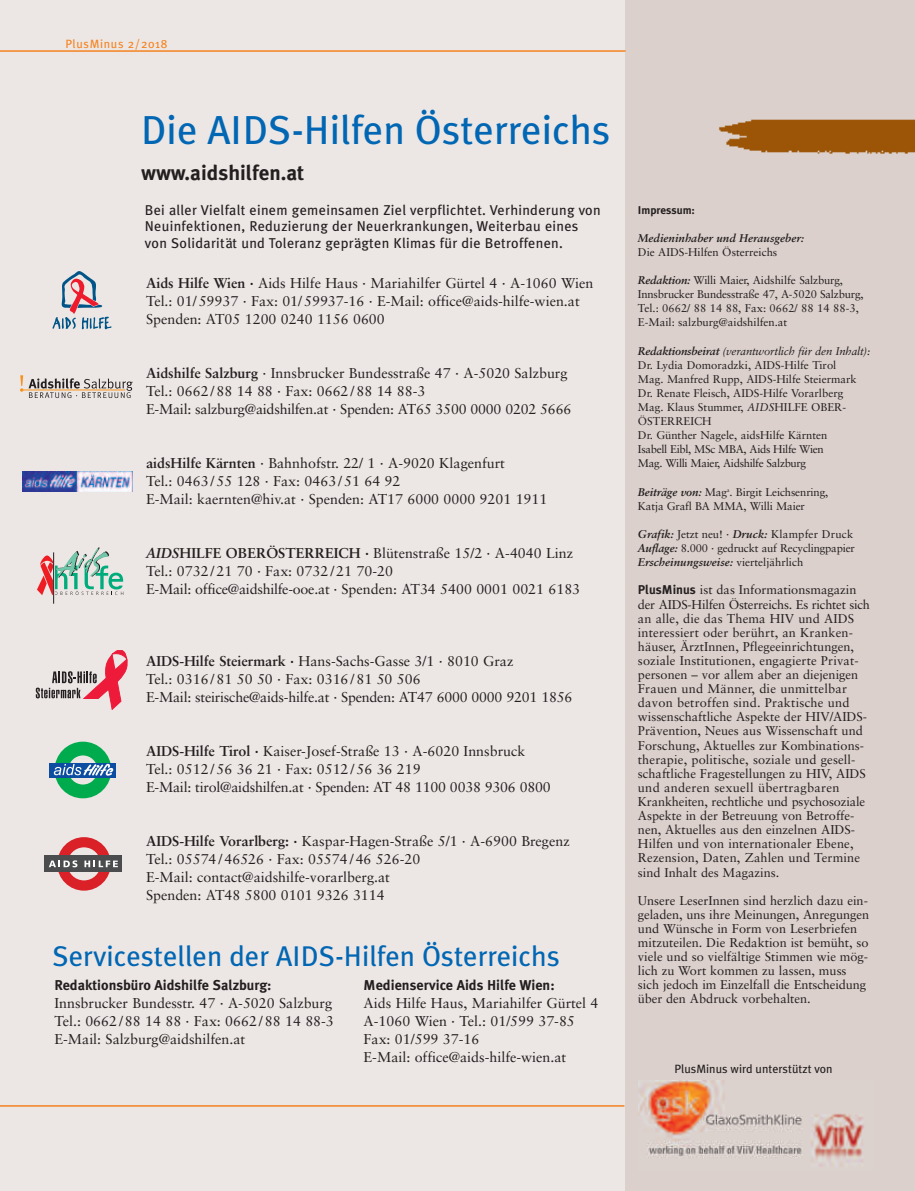
<style>
.page{position:relative;width:915px;height:1191px;background:#fff}
.page>*{position:absolute;margin:0;border:0;box-sizing:border-box;transform-origin:0 0}
.t1{font:40.5px "Meta Plus";color:#0166b3}
.t2{font:28.5px "Meta Plus";color:#0166b3}
.t3{font:700 21px "Meta Plus";color:#231f20}
.t4{font:14.25px/18px "Sabon";color:#231f20}
.t5{font:14.25px/16.5px "Meta Plus";letter-spacing:.02em;color:#231f20}
.t6{font:700 14.25px "Meta Plus";color:#231f20}
.t7{font:12.75px/14.1px "Sabon";color:#231f20}
.t8{font:12px "Meta Plus";color:#231f20}
.t9{font:12px "Meta Plus";letter-spacing:.055em;color:#f58220}
.t10{font:11.25px/14.1px "Sabon";color:#231f20}
.t11{font:italic 700 11.25px "Sabon";color:#231f20}
.t12{font:700 11.25px "Meta Plus";color:#231f20}
.s1{font-weight:700}
.s2{font-weight:700;font-style:italic}
.s3{font-style:italic}
.s4{font-family:"Meta Plus";font-weight:700}
</style>
<div class="page">
<div style="left:0;top:0;width:914px;height:1191px;background:#ece7e4"></div>
<div style="left:625px;top:0;width:289px;height:1191px;background:#dbd0cb"></div>
<img style="left:638px;top:1081px;width:226px;height:85px">
<hr style="left:0;top:50px;width:625px;height:2px;background:#f58220">
<hr style="left:0;top:1105px;width:624px;height:1px;background:#f58220">
<img style="left:719px;top:119px;width:195px;height:35px">
<svg style="left:29px;top:378px;width:104px;height:20px"></svg>
<hr style="left:22px;top:390px;width:103px;height:1px;background:#f7931d">
<svg style="left:20px;top:375px;width:3px;height:17px"></svg>
<div style="left:21px;top:470px;width:119px;height:28px;background:linear-gradient(to right,#ece7e4,#ece7e4)"></div>
<img style="left:23px;top:472px;width:110px;height:19px">
<hr style="left:53px;top:552px;width:1px;height:51px;background:#231f20">
<img style="left:73px;top:548px;width:36px;height:7px">
<svg style="left:37px;top:555px;width:86px;height:40px"></svg>
<svg style="left:36px;top:650px;width:91px;height:59px"></svg>
<div style="left:55px;top:741px;width:56px;height:57px;border:14px solid #00ab4d;border-radius:50%"></div>
<div style="left:50px;top:763px;width:66px;height:14px;background:#0d4da1"></div>
<svg style="left:54px;top:763px;width:59px;height:13px"></svg>
<svg style="left:52px;top:271px;width:60px;height:58px"></svg>
<div style="left:57px;top:837px;width:54px;height:53px;border:10px solid #db2128;border-radius:50%"></div>
<div style="left:45px;top:855px;width:77px;height:17px;background:#4b4c4d"></div>
<svg style="left:49px;top:860px;width:28px;height:7px"></svg>
<svg style="left:84px;top:860px;width:34px;height:7px"></svg>
<p class="t9" style="left:65px;top:37px;width:104px">PlusMinus 2/2018</p>
<h1 class="t1" style="left:141px;top:106px;width:471px">Die AIDS-Hilfen Österreichs</h1>
<h3 class="t3" style="left:141px;top:160px;width:165px">www.aidshilfen.at</h3>
<p class="t5" style="left:145px;top:202px;width:457px">Bei aller Vielfalt einem gemeinsamen Ziel verpflichtet. Verhinderung von<br>Neuinfektionen, Reduzierung der Neuerkrankungen, Weiterbau eines von Solidarität und Toleranz geprägten Klimas für die Betroffenen.</p>
<p class="t4" style="left:146px;top:275px;width:448px"><span class="s1">Aids Hilfe Wien ·</span> Aids Hilfe Haus · Mariahilfer Gürtel 4 · A-1060 Wien<br>Tel.: 01/59937 · Fax: 01/59937-16 · E-Mail: office@aids-hilfe-wien.at<br>Spenden: AT05 1200 0240 1156 0600</p>
<p class="t4" style="left:146px;top:365px;width:426px"><span class="s1">Aidshilfe Salzburg</span> · Innsbrucker Bundesstraße 47 · A-5020 Salzburg<br>Tel.: 0662/88 14 88 · Fax: 0662/88 14 88-3<br>E-Mail: salzburg@aidshilfen.at · Spenden: AT65 3500 0000 0202 5666</p>
<p class="t4" style="left:146px;top:455px;width:402px"><span class="s1">aidsHilfe Kärnten</span> · Bahnhofstr. 22/ 1 · A-9020 Klagenfurt<br>Tel.: 0463/55 128 · Fax: 0463/51 64 92<br>E-Mail: kaernten@hiv.at · Spenden: AT17 6000 0000 9201 1911</p>
<p class="t4" style="left:146px;top:545px;width:435px"><span class="s2">AIDS</span><span class="s1">HILFE OBERÖSTERREICH ·</span> Blütenstraße 15/2 · A-4040 Linz<br>Tel.: 0732/21 70 · Fax: 0732/21 70-20<br>E-Mail: office@aidshilfe-ooe.at · Spenden: AT34 5400 0001 0021 6183</p>
<p class="t4" style="left:146px;top:653px;width:427px"><span class="s1">AIDS-Hilfe Steiermark ·</span> Hans-Sachs-Gasse 3/1 · 8010 Graz<br>Tel.: 0316/81 50 50 · Fax: 0316/81 50 506<br>E-Mail: steirische@aids-hilfe.at · Spenden: AT47 6000 0000 9201 1856</p>
<p class="t4" style="left:146px;top:743px;width:406px"><span class="s1">AIDS-Hilfe Tirol ·</span> Kaiser-Josef-Straße 13 · A-6020 Innsbruck<br>Tel.: 0512/56 36 21 · Fax: 0512/56 36 219<br>E-Mail: tirol@aidshilfen.at · Spenden: AT 48 1100 0038 9306 0800</p>
<p class="t4" style="left:146px;top:833px;width:425px"><span class="s1">AIDS-Hilfe Vorarlberg: ·</span> Kaspar-Hagen-Straße 5/1 · A-6900 Bregenz Tel.: 05574/46526 · Fax: 05574/46 526-20<br>E-Mail: contact@aidshilfe-vorarlberg.at<br>Spenden: AT48 5800 0101 9326 3114</p>
<h2 class="t2" style="left:53px;top:939px;width:508px">Servicestellen der AIDS-Hilfen Österreichs</h2>
<p class="t6" style="left:363px;top:977px;width:192px">Medienservice Aids Hilfe Wien:</p>
<p class="t4" style="left:363px;top:995px;width:236px">Aids Hilfe Haus, Mariahilfer Gürtel 4<br>A-1060 Wien · Tel.: 01/599 37-85<br>Fax: 01/599 37-16<br>E-Mail: office@aids-hilfe-wien.at</p>
<p class="t6" style="left:54px;top:977px;width:218px">Redaktionsbüro Aidshilfe Salzburg:</p>
<p class="t4" style="left:54px;top:995px;width:281px;text-align:justify">Innsbrucker Bundesstr. 47 · A-5020 Salzburg Tel.: 0662/88 14 88 · Fax: 0662/88 14 88-3<br>E-Mail: Salzburg@aidshilfen.at</p>
<p class="t12" style="left:637px;top:203px;width:59px">Impressum:</p>
<p class="t11" style="left:637px;top:233px;width:167px">Medieninhaber und Herausgeber:</p>
<p class="t10" style="left:637px;top:246px;width:141px">Die AIDS-Hilfen Österreichs</p>
<p class="t10" style="left:637px;top:274px;width:227px"><span class="s2">Redaktion:</span> Willi Maier, Aidshilfe Salzburg, Innsbrucker Bundesstraße 47, A-5020 Salzburg, Tel.: 0662/ 88 14 88, Fax: 0662/ 88 14 88-3, E-Mail: salzburg@aidshilfen.at</p>
<p class="t10" style="left:637px;top:344px;width:234px"><span class="s2">Redaktionsbeirat</span> <span class="s3">(verantwortlich für den Inhalt):<br></span>Dr. Lydia Domoradzki, AIDS-Hilfe Tirol<br>Mag. Manfred Rupp, AIDS-Hilfe Steiermark Dr. Renate Fleisch, AIDS-Hilfe Vorarlberg Mag. Klaus Stummer, <span class="s3">AIDS</span>HILFE OBER-ÖSTERREICH<br>Dr. Günther Nagele, aidsHilfe Kärnten<br>Isabell Eibl, MSc MBA, Aids Hilfe Wien<br>Mag. Willi Maier, Aidshilfe Salzburg</p>
<p class="t10" style="left:637px;top:485px;width:192px"><span class="s2">Beiträge von:</span> Mag<sup>a</sup>. Birgit Leichsenring,<br>Katja Grafl BA MMA, Willi Maier</p>
<p class="t10" style="left:637px;top:528px;width:218px"><span class="s2">Grafik:</span> Jetzt neu! · <span class="s2">Druck:</span> Klampfer Druck<br><span class="s2">Auflage:</span> 8.000 · gedruckt auf Recyclingpapier<br><span class="s2">Erscheinungsweise:</span> vierteljährlich</p>
<p class="t7" style="left:637px;top:584px;width:233px"><span class="s4">PlusMinus</span> ist das Informationsmagazin der AIDS-Hilfen Österreichs. Es richtet sich an alle, die das Thema HIV und AIDS interessiert oder berührt, an Kranken&shy;häuser, ÄrztInnen, Pflegeeinrichtungen, soziale Institutionen, engagierte Privat&shy;personen – vor allem aber an diejenigen Frauen und Männer, die unmittelbar davon betroffen sind. Praktische und wissenschaftliche Aspekte der HIV/AIDS-Prävention, Neues aus Wissenschaft und Forschung, Aktuelles zur Kombinations&shy;therapie, politische, soziale und gesell&shy;schaftliche Fragestellungen zu HIV, AIDS und anderen sexuell übertragbaren Krankheiten, rechtliche und psychosoziale Aspekte in der Betreuung von Betroffe&shy;nen, Aktuelles aus den einzelnen AIDS-Hilfen und von internationaler Ebene, Rezension, Daten, Zahlen und Termine sind Inhalt des Magazins.</p>
<p class="t7" style="left:637px;top:894px;width:233px">Unsere LeserInnen sind herzlich dazu ein&shy;geladen, uns ihre Meinungen, Anregungen und Wünsche in Form von Leserbriefen mitzuteilen. Die Redaktion ist bemüht, so viele und so vielfältige Stimmen wie mög&shy;lich zu Wort kommen zu lassen, muss sich jedoch im Einzelfall die Entscheidung über den Abdruck vorbehalten.</p>
<p class="t8" style="left:674px;top:1062px;width:159px">PlusMinus wird unterstützt von</p>
</div>
